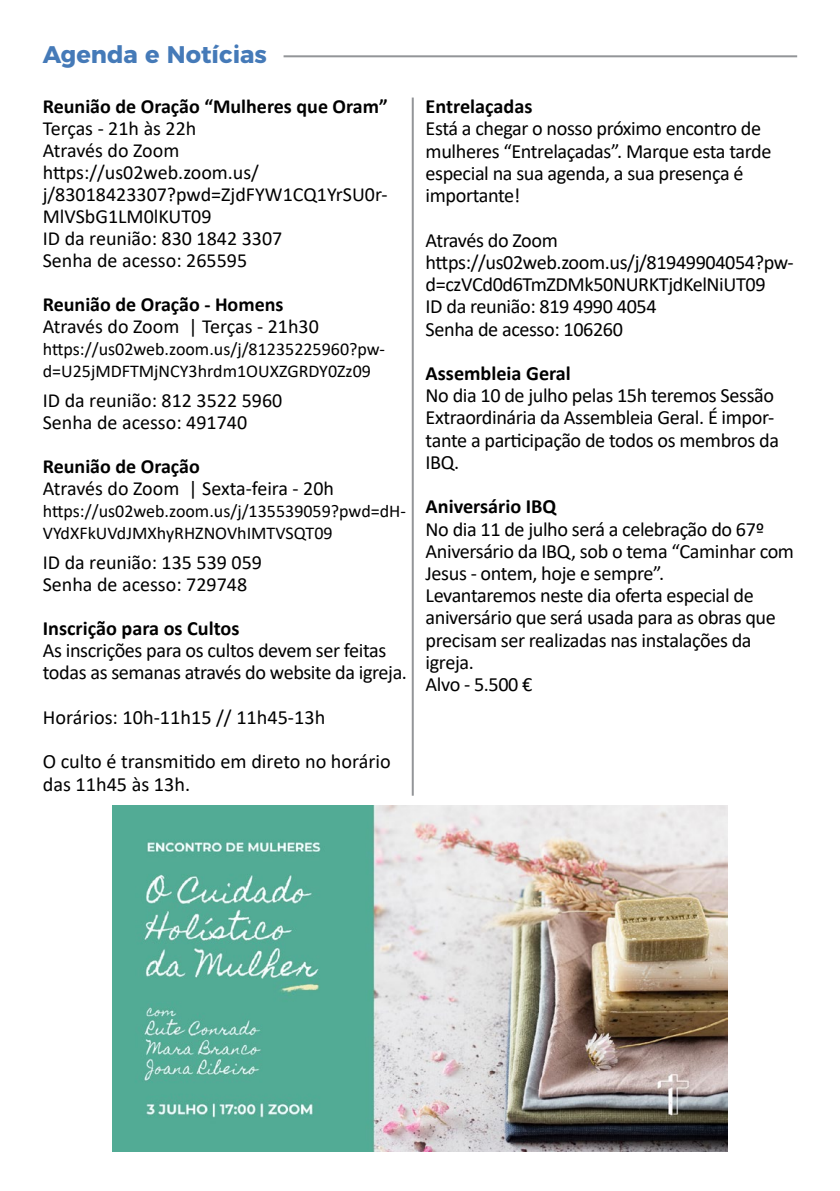
<style>
.page{position:relative;width:840px;height:1191px;background:#fff}
.page>*{position:absolute;margin:0;border:0;box-sizing:border-box;transform-origin:0 0}
.t1{font:700 24px "Montserrat";color:#457ab8}
.t2{font:20.2px/22.2px "Calibri";letter-spacing:-.02em;color:#000}
.t3{font:20.2px/22.2px "Calibri";color:#000}
.t4{font:700 20.2px "Calibri";color:#000}
.t5{font:20px/22px "Calibri";color:#000}
.t6{font:700 20px "Calibri";color:#000}
.t7{font:18px/22px "Calibri";color:#000}
</style>
<div class="page">
<hr style="left:283px;top:55px;width:513px;height:2px;background:#939598">
<hr style="left:411px;top:98px;width:2px;height:697px;background:#939598">
<img style="left:112px;top:805px;width:615px;height:346px">
<p class="t1" style="left:43px;top:35px;width:225px">Agenda e Notícias</p>
<p class="t6" style="left:43px;top:92px;width:346px">Reunião de Oração “Mulheres que Oram”</p>
<p class="t5" style="left:43px;top:116px;width:346px">Terças - 21h às 22h<br>Através do Zoom https://us02web.zoom.us/ j/83018423307?pwd=ZjdFYW1CQ1YrSU0r-<br>MlVSbG1LM0lKUT09<br>ID da reunião: 830 1842 3307<br>Senha de acesso: 265595</p>
<p class="t6" style="left:43px;top:290px;width:242px">Reunião de Oração - Homens</p>
<p class="t5" style="left:43px;top:314px;width:277px">Através do Zoom | Terças - 21h30</p>
<p class="t7" style="left:43px;top:337px;width:343px">https://us02web.zoom.us/j/81235225960?pw&shy;d=U25jMDFTMjNCY3hrdm1OUXZGRDY0Zz09</p>
<p class="t5" style="left:43px;top:388px;width:241px">ID da reunião: 812 3522 5960<br>Senha de acesso: 491740</p>
<p class="t6" style="left:43px;top:452px;width:158px">Reunião de Oração</p>
<p class="t5" style="left:43px;top:476px;width:292px">Através do Zoom | Sexta-feira - 20h</p>
<p class="t7" style="left:43px;top:499px;width:364px">https://us02web.zoom.us/j/135539059?pwd=dH-<br>VYdXFkUVdJMXhyRHZNOVhIMTVSQT09</p>
<p class="t5" style="left:43px;top:550px;width:221px">ID da reunião: 135 539 059<br>Senha de acesso: 729748</p>
<p class="t4" style="left:43px;top:614px;width:198px">Inscrição para os Cultos</p>
<p class="t2" style="left:43px;top:639px;width:365px">As inscrições para os cultos devem ser feitas todas as semanas através do website da igreja.</p>
<p class="t3" style="left:43px;top:705px;width:284px">Horários: 10h-11h15 // 11h45-13h</p>
<p class="t3" style="left:43px;top:750px;width:349px">O culto é transmitido em direto no horário das 11h45 às 13h.</p>
<p class="t4" style="left:425px;top:92px;width:108px">Entrelaçadas</p>
<p class="t2" style="left:425px;top:117px;width:347px">Está a chegar o nosso próximo encontro de mulheres “Entrelaçadas”. Marque esta tarde especial na sua agenda, a sua presença é importante!</p>
<p class="t2" style="left:425px;top:228px;width:369px">Através do Zoom https://us02web.zoom.us/j/81949904054?pw&shy;d=czVCd0d6TmZDMk50NURKTjdKelNiUT09<br>ID da reunião: 819 4990 4054<br>Senha de acesso: 106260</p>
<p class="t4" style="left:425px;top:359px;width:147px">Assembleia Geral</p>
<p class="t2" style="left:425px;top:384px;width:355px">No dia 10 de julho pelas 15h teremos Sessão Extraordinária da Assembleia Geral. É impor&shy;tante a participação de todos os membros da IBQ.</p>
<p class="t4" style="left:425px;top:492px;width:132px">Aniversário IBQ</p>
<p class="t2" style="left:425px;top:517px;width:370px">No dia 11 de julho será a celebração do 67º Aniversário da IBQ, sob o tema “Caminhar com Jesus - ontem, hoje e sempre”.<br>Levantaremos neste dia oferta especial de aniversário que será usada para as obras que precisam ser realizadas nas instalações da igreja.<br>Alvo - 5.500 €</p>
</div>
